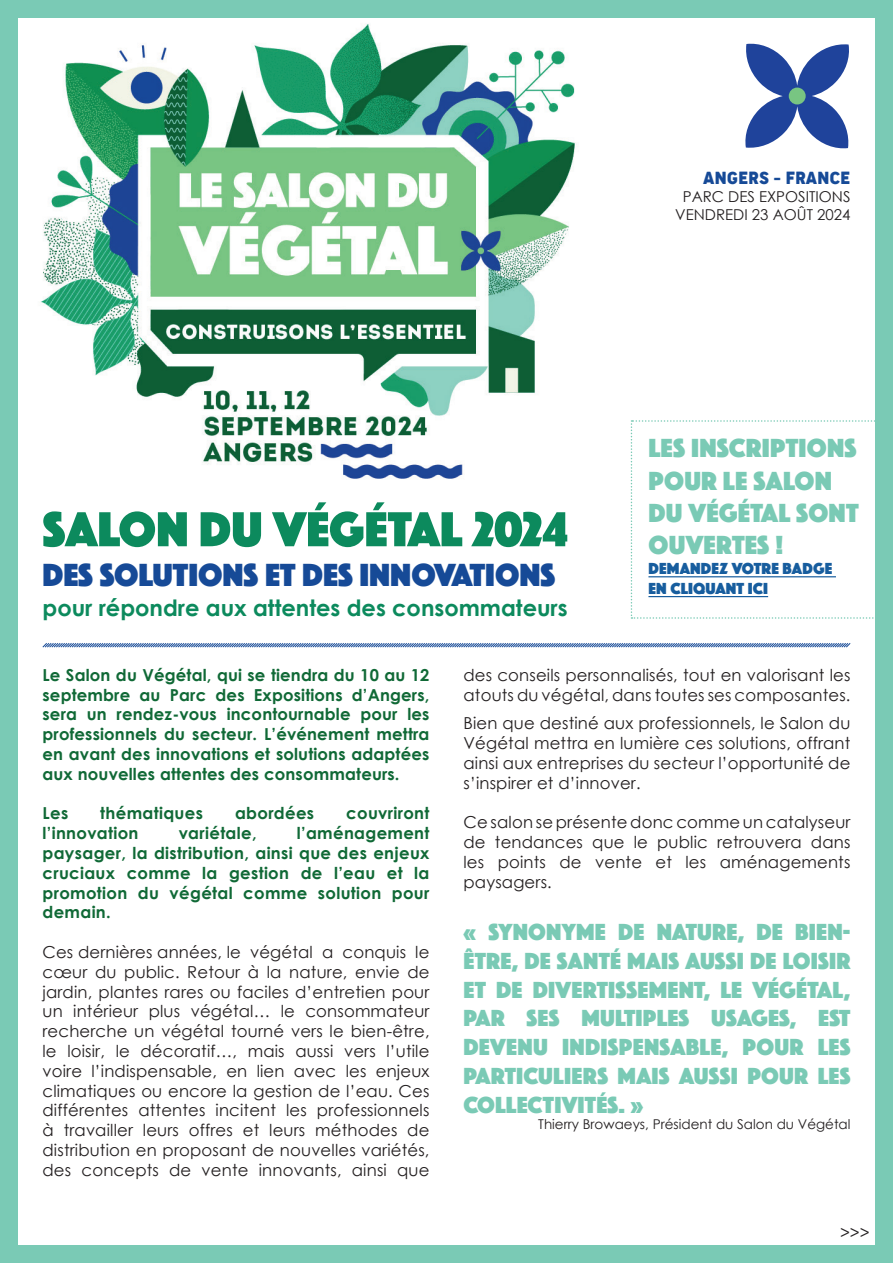
<style>
.page{position:relative;width:893px;height:1263px;background:#fff}
.page>*{position:absolute;margin:0;border:0;box-sizing:border-box;transform-origin:0 0}
.t1{font:51px "Phosphate Pro Solid";color:#0c8a5d}
.t2{font:33px "Phosphate Pro Solid";color:#164a97}
.t3{font:27px/32.4px "Phosphate Pro Solid";letter-spacing:.01em;color:#7acab5}
.t4{font:24px/28.8px "Phosphate Pro Solid";letter-spacing:.01em;color:#7acab5;text-align:justify}
.t5{font:700 22.5px "Century Gothic";color:#0c8a5d}
.t6{font:700 18px "Minion Pro";color:#231f20}
.t7{font:16.5px/19.8px "Century Gothic";letter-spacing:.01em;color:#231f20;text-align:justify}
.t8{font:700 16.5px/19.8px "Century Gothic";letter-spacing:.02em;color:#106936;text-align:justify}
.t9{font:16.5px/19.8px "Phosphate Pro Solid";letter-spacing:.01em;color:#175d9e}
.t10{font:16.5px "Cocogoose Narrow Trial";color:#164a97}
.t11{font:15px/18px "Century Gothic";color:#231f20;text-align:center}
.t12{font:13.5px "Century Gothic";color:#231f20}
</style>
<div class="page">
<img style="left:17px;top:17px;width:608px;height:469px">
<div style="left:876px;top:0;width:17px;height:1263px;background:#7acab5"></div>
<div style="left:0;top:0;width:17px;height:1263px;background:#7acab5"></div>
<div style="left:0;top:0;width:893px;height:17px;background:#7acab5"></div>
<div style="left:0;top:1246px;width:893px;height:17px;background:#7acab5"></div>
<svg style="left:42px;top:643px;width:809px;height:5px;background:#8ca6cb"></svg>
<svg style="left:745px;top:43px;width:104px;height:106px"></svg>
<div style="left:789px;top:88px;width:17px;height:16px;background:#78c582;border-radius:50%"></div>
<svg style="left:631px;top:420px;width:245px;height:199px"></svg>
<hr style="left:648px;top:576px;width:188px;height:1px;background:#175d9e">
<hr style="left:648px;top:596px;width:120px;height:1px;background:#175d9e">
<p class="t10" style="left:703px;top:167px;width:149px">ANGERS - FRANCE</p>
<p class="t11" style="left:675px;top:188px;width:177px">PARC DES EXPOSITIONS<br>VENDREDI 23 AOÛT 2024</p>
<h1 class="t1" style="left:43px;top:493px;width:526px">SALON DU VÉGÉTAL 2024</h1>
<h2 class="t2" style="left:43px;top:551px;width:514px">DES SOLUTIONS ET DES INNOVATIONS</h2>
<h3 class="t5" style="left:43px;top:591px;width:527px">pour répondre aux attentes des consommateurs</h3>
<h3 class="t3" style="left:648px;top:430px;width:212px">LES INSCRIPTIONS<br>POUR LE SALON<br>DU VÉGÉTAL SONT<br>OUVERTES !</h3>
<p class="t9" style="left:648px;top:558px;width:185px">DEMANDEZ VOTRE BADGE<br>EN CLIQUANT ICI</p>
<p class="t8" style="left:43px;top:664px;width:388px">Le Salon du Végétal, qui se tiendra du 10 au 12 septembre au Parc des Expositions d’Angers, sera un rendez-vous incontournable pour les professionnels du secteur. L’événement mettra en avant des innovations et solutions adaptées aux nouvelles attentes des consommateurs.</p>
<p class="t8" style="left:43px;top:803px;width:27px">Les</p>
<p class="t8" style="left:100px;top:803px;width:104px">thématiques</p>
<p class="t8" style="left:235px;top:803px;width:81px">abordées</p>
<p class="t8" style="left:346px;top:803px;width:85px">couvriront</p>
<p class="t8" style="left:43px;top:822px;width:98px">l’innovation</p>
<p class="t8" style="left:179px;top:822px;width:79px">variétale,</p>
<p class="t8" style="left:43px;top:822px;width:388px;text-indent:254px">l’aménagement paysager, la distribution, ainsi que des enjeux cruciaux comme la gestion de l’eau et la promotion du végétal comme solution pour demain.</p>
<p class="t7" style="left:43px;top:942px;width:389px">Ces dernières années, le végétal a conquis le cœur du public. Retour à la nature, envie de jardin, plantes rares ou faciles d’entretien pour un intérieur plus végétal… le consommateur recherche un végétal tourné vers le bien-être, le loisir, le décoratif…, mais aussi vers l’utile voire l’indispensable, en lien avec les enjeux climatiques ou encore la gestion de l’eau. Ces différentes attentes incitent les professionnels à travailler leurs offres et leurs méthodes de distribution en proposant de nouvelles variétés, des concepts de vente innovants, ainsi que</p>
<p class="t7" style="left:463px;top:665px;width:388px">des conseils personnalisés, tout en valorisant les atouts du végétal, dans toutes ses composantes.</p>
<p class="t7" style="left:463px;top:713px;width:388px">Bien que destiné aux professionnels, le Salon du Végétal mettra en lumière ces solutions, offrant ainsi aux entreprises du secteur l’opportunité de s’inspirer et d’innover.</p>
<p class="t7" style="left:463px;top:812px;width:388px">Ce salon se présente donc comme un catalyseur de tendances que le public retrouvera dans les points de vente et les aménagements paysagers.</p>
<h3 class="t4" style="left:463px;top:916px;width:388px">« SYNONYME DE NATURE, DE BIEN-ÊTRE, DE SANTÉ MAIS AUSSI DE LOISIR ET DE DIVERTISSEMENT, LE VÉGÉTAL, PAR SES MULTIPLES USAGES, EST DEVENU INDISPENSABLE, POUR LES PARTICULIERS MAIS AUSSI POUR LES COLLECTIVITÉS. »</h3>
<p class="t12" style="left:538px;top:1115px;width:314px">Thierry Browaeys, Président du Salon du Végétal</p>
<p class="t6" style="left:840px;top:1218px;width:31px">&gt;&gt;&gt;</p>
</div>
